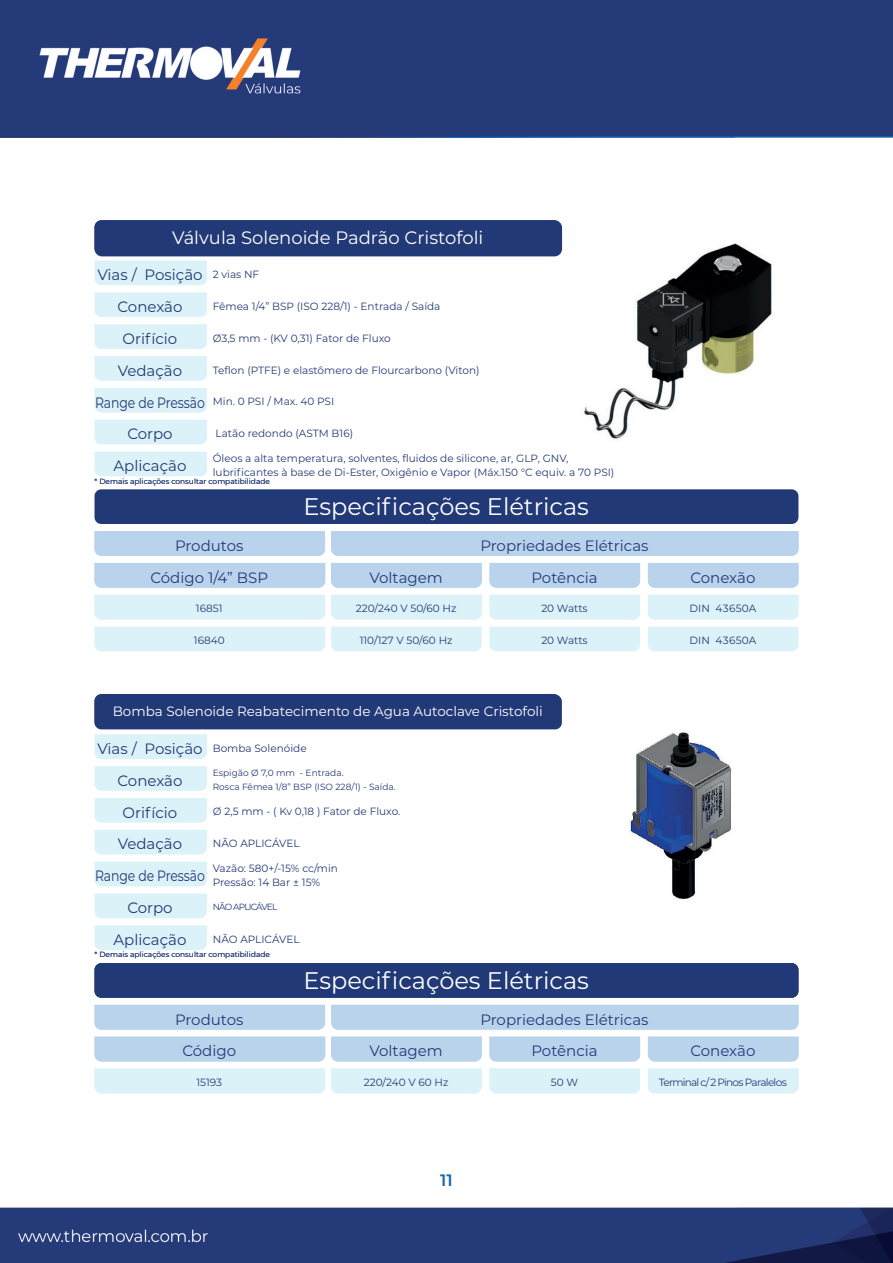
<style>
.page{position:relative;width:893px;height:1263px;background:#fff}
.page>*{position:absolute;margin:0;border:0;box-sizing:border-box;transform-origin:0 0}
.t1{font:24px "Montserrat";color:#fff}
.t2{font:18px "Montserrat";color:#fff}
.t3{font:600 16.5px "Montserrat";color:#1a64ab}
.t4{font:15px/31.8px "Montserrat";color:#243a76;text-align:center}
.t5{font:15px "Montserrat";color:#233973}
.t6{font:15px "Montserrat";color:#233973;scale:.83 1}
.t7{font:13.5px "Montserrat";color:#fff}
.t8{font:10.5px/13.5px "Montserrat";color:#243a76}
.t9{font:10.5px "Montserrat";letter-spacing:-.075em;color:#243a76}
.t10{font:10.5px "Montserrat";letter-spacing:.025em;color:#243a76}
.t11{font:9px/13.5px "Montserrat";color:#243a76}
.t12{font:9px "Montserrat";letter-spacing:-.095em;color:#243a76}
.t13{font:7.5px "Montserrat";color:#243a76}
</style>
<div class="page">
<img style="left:0;top:0;width:893px;height:1263px">
<div style="left:95px;top:734px;width:112px;height:25px;background:#dcf2f9"></div>
<div style="left:94px;top:292px;width:113px;height:25px;background:#dcf2f9"></div>
<div style="left:95px;top:766px;width:112px;height:25px;background:#dcf2f9"></div>
<div style="left:94px;top:324px;width:113px;height:25px;background:#dcf2f9"></div>
<div style="left:95px;top:798px;width:112px;height:25px;background:#dcf2f9"></div>
<div style="left:94px;top:356px;width:113px;height:25px;background:#dcf2f9"></div>
<div style="left:95px;top:830px;width:112px;height:24px;background:#dcf2f9"></div>
<div style="left:94px;top:388px;width:113px;height:25px;background:#dcf2f9"></div>
<div style="left:95px;top:862px;width:112px;height:24px;background:#dcf2f9"></div>
<div style="left:94px;top:420px;width:113px;height:24px;background:#dcf2f9"></div>
<div style="left:95px;top:893px;width:112px;height:25px;background:#dcf2f9"></div>
<div style="left:94px;top:452px;width:113px;height:24px;background:#dcf2f9"></div>
<div style="left:95px;top:925px;width:112px;height:25px;background:#dcf2f9"></div>
<div style="left:95px;top:694px;width:466px;height:35px;background:#223977;border-radius:7px"></div>
<div style="left:94px;top:489px;width:704px;height:35px;background:#223977;border-radius:7px"></div>
<div style="left:94px;top:531px;width:231px;height:25px;background:#b9d3ed"></div>
<div style="left:95px;top:563px;width:230px;height:25px;background:#b9d3ed"></div>
<div style="left:94px;top:627px;width:231px;height:24px;background:#dcf2f9"></div>
<div style="left:94px;top:595px;width:231px;height:24px;background:#dcf2f9"></div>
<div style="left:331px;top:563px;width:151px;height:25px;background:#b9d3ed"></div>
<div style="left:331px;top:531px;width:467px;height:25px;background:#b9d3ed"></div>
<div style="left:489px;top:563px;width:151px;height:25px;background:#b9d3ed"></div>
<div style="left:489px;top:627px;width:151px;height:24px;background:#dcf2f9"></div>
<div style="left:489px;top:595px;width:151px;height:24px;background:#dcf2f9"></div>
<div style="left:648px;top:563px;width:150px;height:25px;background:#b9d3ed"></div>
<div style="left:648px;top:627px;width:150px;height:24px;background:#dcf2f9"></div>
<div style="left:648px;top:595px;width:150px;height:24px;background:#dcf2f9"></div>
<img style="left:568px;top:220px;width:230px;height:231px">
<div style="left:331px;top:627px;width:151px;height:24px;background:#dcf2f9"></div>
<div style="left:331px;top:595px;width:151px;height:24px;background:#dcf2f9"></div>
<svg style="left:94px;top:220px;width:468px;height:65px"></svg>
<div style="left:94px;top:1005px;width:231px;height:24px;background:#b9d3ed"></div>
<div style="left:95px;top:1037px;width:230px;height:24px;background:#b9d3ed"></div>
<div style="left:94px;top:1068px;width:231px;height:25px;background:#dcf2f9"></div>
<div style="left:331px;top:1037px;width:151px;height:24px;background:#b9d3ed"></div>
<div style="left:331px;top:1005px;width:467px;height:24px;background:#b9d3ed"></div>
<div style="left:489px;top:1037px;width:151px;height:24px;background:#b9d3ed"></div>
<div style="left:489px;top:1068px;width:151px;height:25px;background:#dcf2f9"></div>
<div style="left:648px;top:1037px;width:150px;height:24px;background:#b9d3ed"></div>
<div style="left:648px;top:1068px;width:150px;height:25px;background:#dcf2f9"></div>
<div style="left:94px;top:963px;width:704px;height:35px;background:#223977;border-radius:7px"></div>
<img style="left:568px;top:698px;width:230px;height:227px">
<div style="left:331px;top:1068px;width:151px;height:25px;background:#dcf2f9"></div>
<div style="left:95px;top:695px;width:467px;height:34px;background:#223977;border-radius:7px"></div>
<h2 class="t2" style="left:172px;top:225px;width:313px">Válvula Solenoide Padrão Cristofoli</h2>
<h3 class="t5" style="left:97px;top:264px;width:107px">Vias / Posição</h3>
<p class="t8" style="left:213px;top:267px;width:48px">2 vias NF</p>
<p class="t8" style="left:213px;top:299px;width:229px">Fêmea 1/4” BSP (ISO 228/1) - Entrada / Saída</p>
<p class="t8" style="left:213px;top:331px;width:179px">Ø3,5 mm - (KV 0,31) Fator de Fluxo</p>
<p class="t8" style="left:213px;top:363px;width:268px">Teflon (PTFE) e elastômero de Flourcarbono (Viton)</p>
<p class="t8" style="left:213px;top:394px;width:123px">Min. 0 PSI / Max. 40 PSI</p>
<p class="t8" style="left:216px;top:426px;width:139px">Latão redondo (ASTM B16)</p>
<p class="t8" style="left:213px;top:451px;width:403px">Óleos a alta temperatura, solventes, fluidos de silicone, ar, GLP, GNV, lubrificantes à base de Di-Ester, Oxigênio e Vapor (Máx.150 °C equiv. a 70 PSI)</p>
<p class="t13" style="left:95px;top:476px;width:177px">* Demais aplicações consultar compatibilidade</p>
<h3 class="t5" style="left:117px;top:296px;width:67px">Conexão</h3>
<h3 class="t5" style="left:123px;top:328px;width:56px">Orifício</h3>
<h3 class="t5" style="left:118px;top:360px;width:66px">Vedação</h3>
<h3 class="t6" style="left:95px;top:392px;width:134px">Range de Pressão</h3>
<h3 class="t5" style="left:127px;top:424px;width:47px">Corpo</h3>
<h3 class="t5" style="left:113px;top:456px;width:75px">Aplicação</h3>
<h1 class="t1" style="left:304px;top:490px;width:287px">Especificações Elétricas</h1>
<h3 class="t4" style="left:150px;top:529px;width:119px">Produtos<br>Código 1/4” BSP</h3>
<h3 class="t4" style="left:369px;top:561px;width:75px">Voltagem</h3>
<h3 class="t4" style="left:480px;top:529px;width:170px">Propriedades Elétricas<br>Potência</h3>
<p class="t8" style="left:196px;top:601px;width:28px">16851</p>
<p class="t8" style="left:356px;top:601px;width:102px">220/240 V 50/60 Hz</p>
<p class="t8" style="left:541px;top:601px;width:48px">20 Watts</p>
<p class="t8" style="left:194px;top:633px;width:32px">16840</p>
<p class="t8" style="left:360px;top:633px;width:94px">110/127 V 50/60 Hz</p>
<p class="t8" style="left:541px;top:633px;width:48px">20 Watts</p>
<h3 class="t4" style="left:690px;top:561px;width:67px">Conexão</h3>
<p class="t10" style="left:689px;top:601px;width:69px">DIN 43650A</p>
<p class="t10" style="left:689px;top:633px;width:69px">DIN 43650A</p>
<p class="t7" style="left:113px;top:701px;width:431px">Bomba Solenoide Reabatecimento de Agua Autoclave Cristofoli</p>
<h3 class="t5" style="left:97px;top:738px;width:107px">Vias / Posição</h3>
<p class="t8" style="left:213px;top:741px;width:95px">Bomba Solenóide</p>
<p class="t11" style="left:213px;top:766px;width:184px">Espigão Ø 7,0 mm - Entrada.<br>Rosca Fêmea 1/8” BSP (ISO 228/1) - Saída.</p>
<p class="t8" style="left:213px;top:804px;width:189px">Ø 2,5 mm - ( Kv 0,18 ) Fator de Fluxo.</p>
<p class="t8" style="left:213px;top:836px;width:88px">NÃO APLICÁVEL</p>
<p class="t8" style="left:213px;top:861px;width:127px">Vazão: 580+/-15% cc/min<br>Pressão: 14 Bar ± 15%</p>
<p class="t12" style="left:213px;top:901px;width:66px">NÃO APLICÁVEL</p>
<p class="t8" style="left:213px;top:932px;width:88px">NÃO APLICÁVEL</p>
<p class="t13" style="left:95px;top:949px;width:177px">* Demais aplicações consultar compatibilidade</p>
<h3 class="t5" style="left:118px;top:770px;width:67px">Conexão</h3>
<h3 class="t5" style="left:123px;top:802px;width:56px">Orifício</h3>
<h3 class="t5" style="left:118px;top:834px;width:66px">Vedação</h3>
<h3 class="t6" style="left:95px;top:866px;width:134px">Range de Pressão</h3>
<h3 class="t5" style="left:127px;top:897px;width:47px">Corpo</h3>
<h3 class="t5" style="left:113px;top:929px;width:75px">Aplicação</h3>
<h3 class="t4" style="left:175px;top:1003px;width:70px">Produtos<br>Código</h3>
<p class="t8" style="left:196px;top:1075px;width:27px">15193</p>
<h1 class="t1" style="left:304px;top:964px;width:287px">Especificações Elétricas</h1>
<h3 class="t4" style="left:369px;top:1034px;width:75px">Voltagem</h3>
<p class="t8" style="left:364px;top:1075px;width:86px">220/240 V 60 Hz</p>
<h3 class="t4" style="left:480px;top:1003px;width:170px">Propriedades Elétricas<br>Potência</h3>
<p class="t8" style="left:551px;top:1075px;width:29px">50 W</p>
<h3 class="t4" style="left:690px;top:1034px;width:67px">Conexão</h3>
<p class="t9" style="left:659px;top:1075px;width:129px">Terminal c/ 2 Pinos Paralelos</p>
<h3 class="t3" style="left:440px;top:1168px;width:14px">11</h3>
</div>
